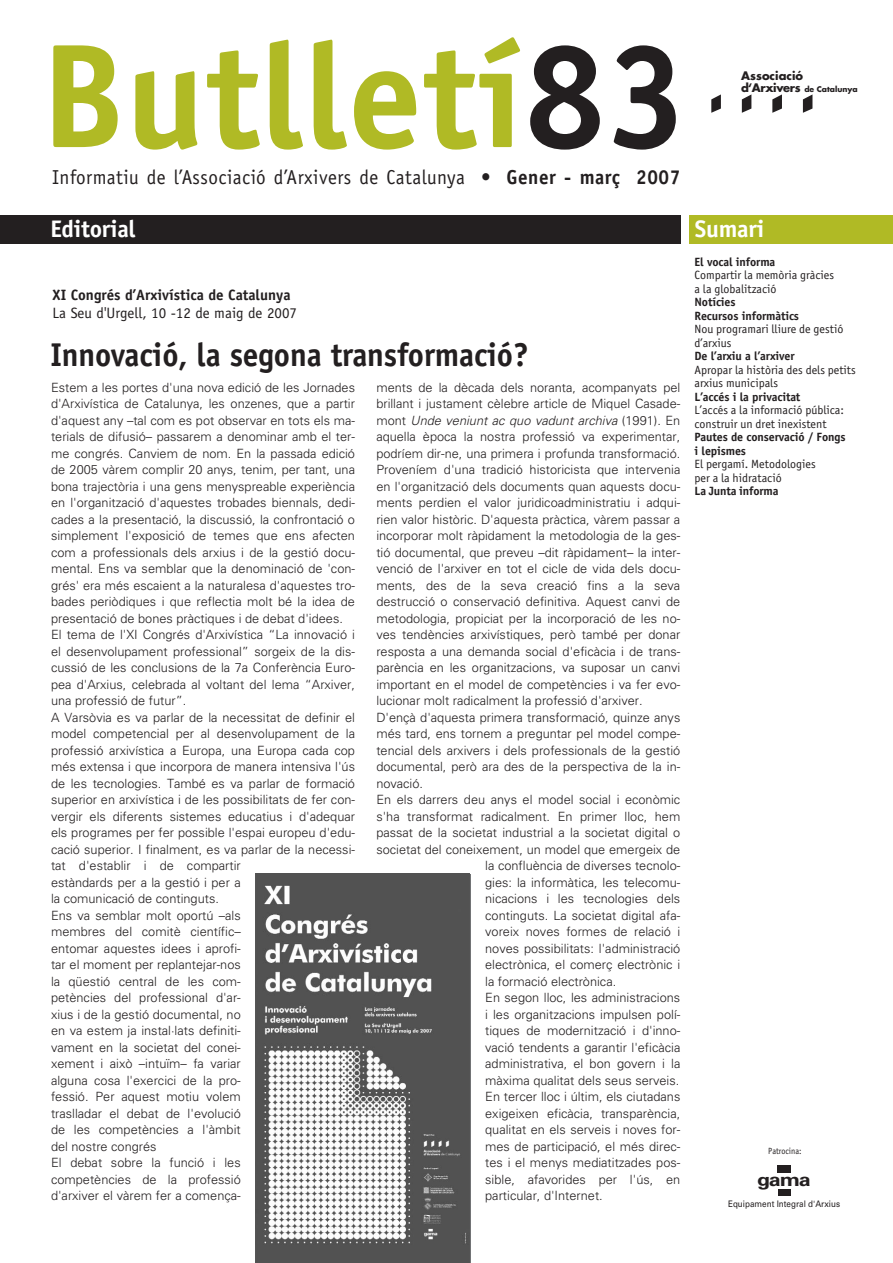
<style>
.page{position:relative;width:893px;height:1263px;background:#fff}
.page>*{position:absolute;margin:0;border:0;box-sizing:border-box;transform-origin:0 0}
.t1{font:700 148.35px "Officina Sans Std";color:#b0ba25}
.t2{font:700 33px "Officina Sans Std";letter-spacing:-.005em;color:#231f20;scale:.95 1}
.t3{font:700 24px "Officina Sans Std";letter-spacing:-.01em;color:#fff}
.t4{font:20.25px "Officina Sans Std";letter-spacing:.025em;color:#231f20;scale:.95 1}
.t5{font:700 18px "Univers LT Std";color:#231f20;scale:1.2 1}
.t6{font:700 15px "Officina Sans Std";color:#231f20}
.t7{font:15px "Officina Sans Std";color:#231f20}
.t8{font:300 12.75px/16.5px "Univers LT Std";color:#231f20}
.t9{font:italic 300 12.75px "Univers LT Std";color:#231f20}
.t10{font:12px/13.5px "Officina Sans Std";color:#231f20}
.t11{font:700 12px/13.5px "Officina Sans Std";letter-spacing:-.01em;color:#231f20}
.t12{font:700 11.55px "Futura Std";color:#231f20}
.t13{font:9px "Univers LT Std";color:#231f20;scale:.9 1}
.t14{font:9px "Officina Sans Std";color:#231f20;scale:.9 1}
.t15{font:700 7.65px "Futura Std";color:#231f20}
.s1{color:#231f20}
.s2{font-weight:700}
.s3{font-size:11.55px}
.s4{font-style:normal}
</style>
<div class="page">
<div style="left:0;top:215px;width:680px;height:29px;background:#231f20"></div>
<div style="left:689px;top:215px;width:204px;height:29px;background:#b0ba25"></div>
<svg style="left:711px;top:94px;width:10px;height:19px"></svg>
<svg style="left:742px;top:94px;width:9px;height:19px"></svg>
<svg style="left:772px;top:94px;width:10px;height:19px"></svg>
<svg style="left:803px;top:94px;width:9px;height:19px"></svg>
<div style="left:777px;top:1165px;width:14px;height:7px;background:#231f20"></div>
<div style="left:778px;top:1189px;width:12px;height:7px;background:#231f20"></div>
<img style="left:256px;top:874px;width:213px;height:389px">
<h1 class="t1" style="left:40px;top:40px;width:650px">Butlletí<span class="s1">83</span></h1>
<h3 class="t4" style="left:52px;top:169px;width:663px">Informatiu de l’Associació d’Arxivers de Catalunya • <span class="s2">Gener - març 2007</span></h3>
<p class="t12" style="left:741px;top:70px;width:63px">Associació</p>
<p class="t15" style="left:741px;top:85px;width:118px"><span class="s3">d‘Arxivers</span> de Catalunya</p>
<h3 class="t3" style="left:50px;top:220px;width:87px">Editorial</h3>
<h3 class="t3" style="left:695px;top:220px;width:71px">Sumari</h3>
<p class="t6" style="left:53px;top:289px;width:239px">XI Congrés d’Arxivística de Catalunya</p>
<p class="t7" style="left:53px;top:307px;width:246px">La Seu d'Urgell, 10 -12 de maig de 2007</p>
<h2 class="t2" style="left:51px;top:342px;width:505px">Innovació, la segona transformació?</h2>
<p class="t8" style="left:51px;top:380px;width:306px">Estem a les portes d'una nova edició de les Jornades d'Arxivística de Catalunya, les onzenes, que a partir d'aquest any –tal com es pot observar en tots els ma&shy;terials de difusió– passarem a denominar amb el ter&shy;me congrés. Canviem de nom. En la passada edició de 2005 vàrem complir 20 anys, tenim, per tant, una bona trajectòria i una gens menyspreable experiència en l'organització d'aquestes trobades biennals, dedi&shy;cades a la presentació, la discussió, la confrontació o simplement l'exposició de temes que ens afecten com a professionals dels arxius i de la gestió docu&shy;mental. Ens va semblar que la denominació de 'con&shy;grés' era més escaient a la naturalesa d'aquestes tro&shy;bades periòdiques i que reflectia molt bé la idea de presentació de bones pràctiques i de debat d'idees.<br>El tema de l'XI Congrés d'Arxivística “La innovació i el desenvolupament professional” sorgeix de la dis&shy;cussió de les conclusions de la 7a Conferència Euro&shy;pea d'Arxius, celebrada al voltant del lema “Arxiver, una professió de futur”.<br>A Varsòvia es va parlar de la necessitat de definir el model competencial per al desenvolupament de la professió arxivística a Europa, una Europa cada cop més extensa i que incorpora de manera intensiva l'ús de les tecnologies. També es va parlar de formació superior en arxivística i de les possibilitats de fer con&shy;vergir els diferents sistemes educatius i d'adequar els programes per fer possible l'espai europeu d'edu&shy;cació superior. I finalment, es va parlar de la necessi&shy;tat d'establir i de compartir<br>estàndards per a la gestió i per a<br>la comunicació de continguts.<br>Ens va semblar molt oportú –als<br>membres del comitè científic–<br>entomar aquestes idees i aprofi-<br>tar el moment per replantejar-nos<br>la qüestió central de les com-<br>petències del professional d'ar-<br>xius i de la gestió documental, no<br>en va estem ja instal·lats definiti-<br>vament en la societat del conei-<br>xement i això –intuïm– fa variar<br>alguna cosa l'exercici de la pro-<br>fessió. Per aquest motiu volem<br>traslladar el debat de l'evolució<br>de les competències a l'àmbit<br>del nostre congrés<br>El debat sobre la funció i les<br>competències de la professió<br>d'arxiver el vàrem fer a comença-</p>
<p class="t8" style="left:376px;top:380px;width:306px">ments de la dècada dels noranta, acompanyats pel</p>
<p class="t8" style="left:376px;top:396px;width:306px">brillant i justament cèlebre article de Miquel Casade-</p>
<p class="t9" style="left:376px;top:415px;width:306px"><span class="s4">mont</span> Unde veniunt ac quo vadunt archiva <span class="s4">(1991). En</span></p>
<p class="t8" style="left:376px;top:429px;width:306px">aquella època la nostra professió va experimentar,</p>
<p class="t8" style="left:376px;top:446px;width:306px">podríem dir-ne, una primera i profunda transformació.</p>
<p class="t8" style="left:376px;top:462px;width:306px">Proveníem d'una tradició historicista que intervenia</p>
<p class="t8" style="left:376px;top:479px;width:306px">en l'organització dels documents quan aquests docu-</p>
<p class="t8" style="left:376px;top:495px;width:306px">ments perdien el valor juridicoadministratiu i adqui-</p>
<p class="t8" style="left:376px;top:512px;width:306px">rien valor històric. D'aquesta pràctica, vàrem passar a</p>
<p class="t8" style="left:376px;top:528px;width:306px">incorporar molt ràpidament la metodologia de la ges-</p>
<p class="t8" style="left:376px;top:545px;width:306px">tió documental, que preveu –dit ràpidament– la inter-</p>
<p class="t8" style="left:376px;top:561px;width:306px">venció de l'arxiver en tot el cicle de vida dels docu-</p>
<p class="t8" style="left:376px;top:578px;width:306px">ments, des de la seva creació fins a la seva</p>
<p class="t8" style="left:376px;top:594px;width:306px">destrucció o conservació definitiva. Aquest canvi de</p>
<p class="t8" style="left:376px;top:611px;width:306px">metodologia, propiciat per la incorporació de les no-</p>
<p class="t8" style="left:376px;top:627px;width:306px">ves tendències arxivístiques, però també per donar</p>
<p class="t8" style="left:376px;top:644px;width:306px">resposta a una demanda social d'eficàcia i de trans-</p>
<p class="t8" style="left:376px;top:660px;width:306px">parència en les organitzacions, va suposar un canvi</p>
<p class="t8" style="left:376px;top:677px;width:306px">important en el model de competències i va fer evo-</p>
<p class="t8" style="left:376px;top:693px;width:268px">lucionar molt radicalment la professió d'arxiver.</p>
<p class="t8" style="left:376px;top:710px;width:306px">D'ençà d'aquesta primera transformació, quinze anys</p>
<p class="t8" style="left:376px;top:726px;width:306px">més tard, ens tornem a preguntar pel model compe-</p>
<p class="t8" style="left:376px;top:743px;width:306px">tencial dels arxivers i dels professionals de la gestió</p>
<p class="t8" style="left:376px;top:759px;width:306px">documental, però ara des de la perspectiva de la in-</p>
<p class="t8" style="left:376px;top:776px;width:48px">novació.</p>
<p class="t8" style="left:376px;top:792px;width:306px">En els darrers deu anys el model social i econòmic</p>
<p class="t8" style="left:376px;top:809px;width:306px">s'ha transformat radicalment. En primer lloc, hem</p>
<p class="t8" style="left:376px;top:825px;width:306px">passat de la societat industrial a la societat digital o</p>
<p class="t8" style="left:376px;top:842px;width:306px">societat del coneixement, un model que emergeix de</p>
<p class="t8" style="left:485px;top:858px;width:197px">la confluència de diverses tecnolo-</p>
<p class="t8" style="left:485px;top:875px;width:197px">gies: la informàtica, les telecomu-</p>
<p class="t8" style="left:485px;top:891px;width:197px">nicacions i les tecnologies dels</p>
<p class="t8" style="left:485px;top:908px;width:197px">continguts. La societat digital afa-</p>
<p class="t8" style="left:485px;top:924px;width:197px">voreix noves formes de relació i</p>
<p class="t8" style="left:485px;top:941px;width:197px">noves possibilitats: l'administració</p>
<p class="t8" style="left:485px;top:957px;width:197px">electrònica, el comerç electrònic i</p>
<p class="t8" style="left:485px;top:974px;width:133px">la formació electrònica.</p>
<p class="t8" style="left:485px;top:990px;width:197px">En segon lloc, les administracions</p>
<p class="t8" style="left:485px;top:1007px;width:197px">i les organitzacions impulsen polí-</p>
<p class="t8" style="left:485px;top:1023px;width:197px">tiques de modernització i d'inno-</p>
<p class="t8" style="left:485px;top:1040px;width:197px">vació tendents a garantir l'eficàcia</p>
<p class="t8" style="left:485px;top:1056px;width:197px">administrativa, el bon govern i la</p>
<p class="t8" style="left:485px;top:1073px;width:196px">màxima qualitat dels seus serveis.</p>
<p class="t8" style="left:485px;top:1089px;width:197px">En tercer lloc i últim, els ciutadans</p>
<p class="t8" style="left:485px;top:1106px;width:197px">exigeixen eficàcia, transparència,</p>
<p class="t8" style="left:485px;top:1122px;width:197px">qualitat en els serveis i noves for-</p>
<p class="t8" style="left:485px;top:1139px;width:197px">mes de participació, el més direc-</p>
<p class="t8" style="left:485px;top:1155px;width:197px">tes i el menys mediatitzades pos-</p>
<p class="t8" style="left:485px;top:1172px;width:197px">sible, afavorides per l'ús, en</p>
<p class="t8" style="left:485px;top:1188px;width:119px">particular, d'Internet.</p>
<p class="t11" style="left:694px;top:256px;width:82px">El vocal informa</p>
<p class="t10" style="left:694px;top:269px;width:141px">Compartir la memòria gràcies a la globalització</p>
<p class="t11" style="left:694px;top:296px;width:106px">Notícies<br>Recursos informàtics</p>
<p class="t10" style="left:694px;top:323px;width:150px">Nou programari lliure de gestió d’arxius</p>
<p class="t11" style="left:694px;top:350px;width:102px">De l’arxiu a l’arxiver</p>
<p class="t10" style="left:694px;top:364px;width:163px">Apropar la història des dels petits arxius municipals</p>
<p class="t11" style="left:694px;top:391px;width:107px">L’accés i la privacitat</p>
<p class="t10" style="left:694px;top:404px;width:151px">L’accés a la informació pública: construir un dret inexistent</p>
<p class="t11" style="left:694px;top:431px;width:152px">Pautes de conservació / Fongs i lepismes</p>
<p class="t10" style="left:694px;top:458px;width:123px">El pergamí. Metodologies per a la hidratació</p>
<p class="t11" style="left:694px;top:485px;width:86px">La Junta informa</p>
<p class="t14" style="left:768px;top:1147px;width:38px">Patrocina:</p>
<h3 class="t5" style="left:757px;top:1173px;width:46px">gama</h3>
<p class="t13" style="left:728px;top:1201px;width:126px">Equipament Integral d'Arxius</p>
</div>
